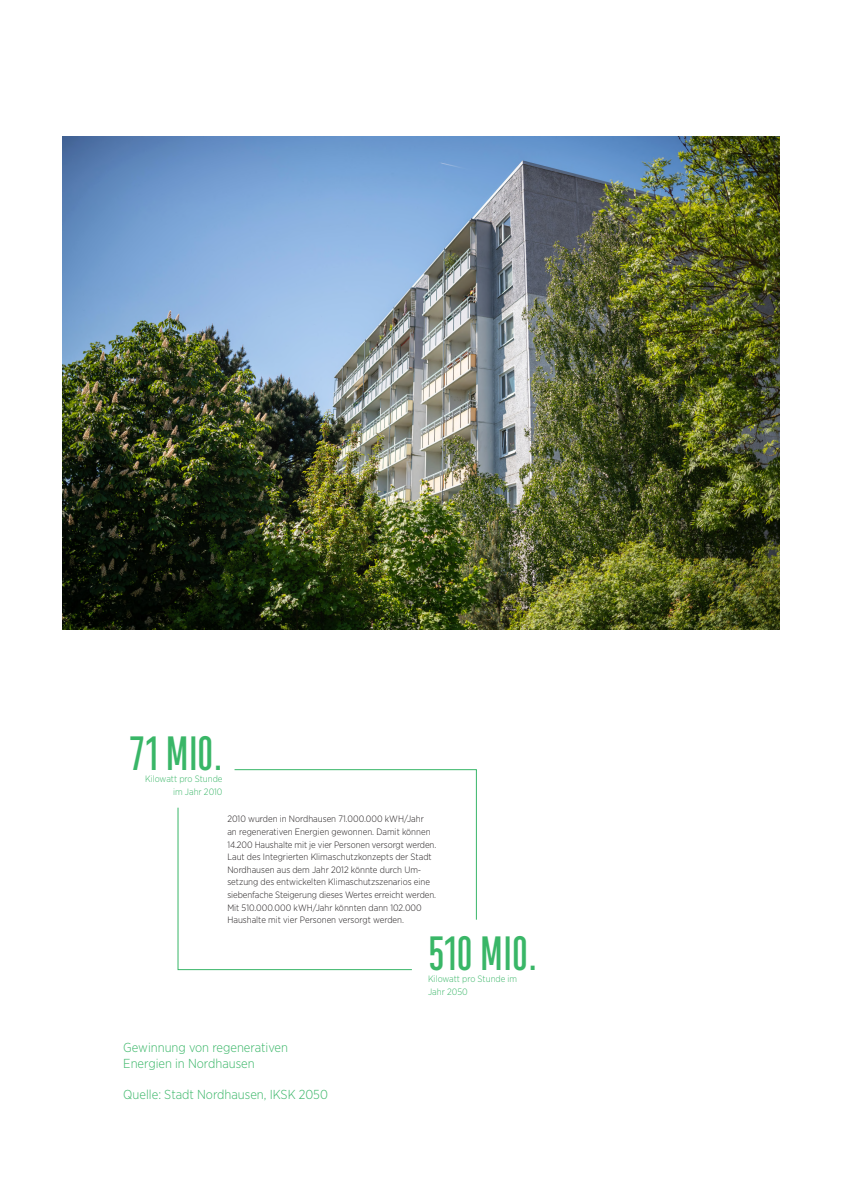
<style>
.page{position:relative;width:842px;height:1191px;background:#fff}
.page>*{position:absolute;margin:0;border:0;box-sizing:border-box;transform-origin:0 0}
.t1{font:48px "IBA Grotesque Solid";color:#39b667}
.t2{font:300 13px/15.8px "Gotham Narrow";color:#39b667}
.t3{font:300 9.2px/12.6px "Gotham Narrow";color:#231f20}
.t4{font:300 9.2px/12.6px "Gotham Narrow";color:#39b667;text-align:right}
</style>
<div class="page">
<img style="left:62px;top:137px;width:718px;height:492px">
<svg style="left:177px;top:769px;width:300px;height:201px"></svg>
<h1 class="t1" style="left:130px;top:725px;width:94px">71 MIO.</h1>
<p class="t4" style="left:145px;top:772px;width:79px">Kilowatt pro Stunde im Jahr 2010</p>
<p class="t3" style="left:227px;top:812px;width:210px">2010 wurden in Nordhausen 71.000.000 kWH/Jahr<br>an regenerativen Energien gewonnen. Damit können 14.200 Haushalte mit je vier Personen versorgt werden.<br>Laut des Integrierten Klimaschutzkonzepts der Stadt Nordhausen aus dem Jahr 2012 könnte durch Um&shy;setzung des entwickelten Klimaschutzszenarios eine siebenfache Steigerung dieses Wertes erreicht werden.<br>Mit 510.000.000 kWH/Jahr könnten dann 102.000<br>Haushalte mit vier Personen versorgt werden.</p>
<h2 class="t2" style="left:123px;top:1039px;width:166px">Gewinnung von regenerativen<br>Energien in Nordhausen</h2>
<h2 class="t2" style="left:123px;top:1086px;width:206px">Quelle: Stadt Nordhausen, IKSK 2050</h2>
<h1 class="t1" style="left:428px;top:925px;width:111px">510 MIO.</h1>
<p class="t4" style="left:428px;top:972px;width:91px;text-align:left">Kilowatt pro Stunde im<br>Jahr 2050</p>
</div>
